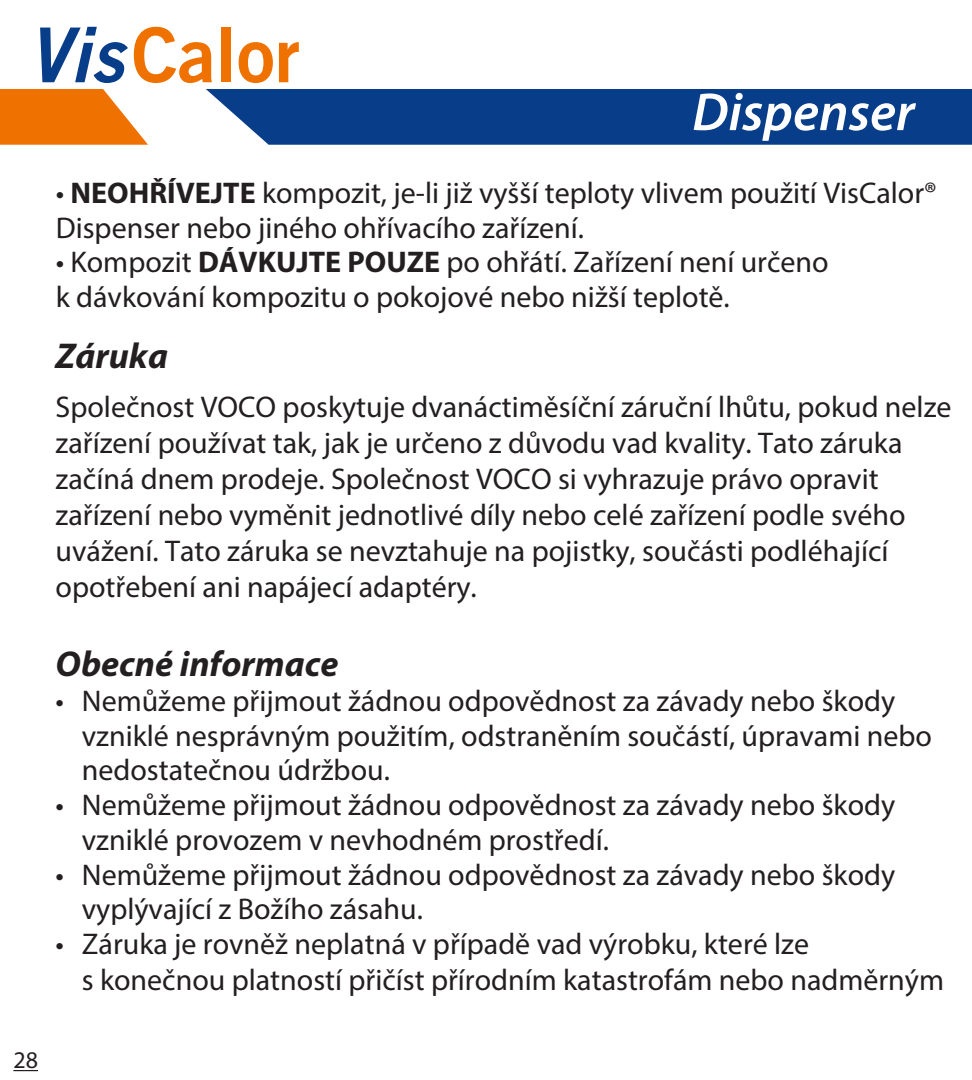
<style>
.page{position:relative;width:972px;height:1080px;background:#fff}
.page>*{position:absolute;margin:0;border:0;box-sizing:border-box;transform-origin:0 0}
.t1{font:italic 600 54px "Myriad Pro";color:#fff}
.t2{font:italic 700 36px "Myriad Pro";color:#231f20}
.t3{font:30px/34.8px "Myriad Pro";color:#231f20}
.t4{font:24px "Myriad Pro";color:#231f20}
.s1{font-weight:700}
</style>
<div class="page">
<svg style="left:13px;top:1070px;width:25px;height:1px"></svg>
<div style="left:206px;top:89px;width:766px;height:56px;background:#083e89"></div>
<svg style="left:0;top:89px;width:148px;height:56px;background:#f18626"></svg>
<svg style="left:40px;top:27px;width:88px;height:56px"></svg>
<svg style="left:134px;top:27px;width:78px;height:56px"></svg>
<div style="left:222px;top:28px;width:9px;height:54px;background:#ef7100"></div>
<svg style="left:239px;top:42px;width:34px;height:41px"></svg>
<svg style="left:279px;top:42px;width:20px;height:40px"></svg>
<h1 class="t1" style="left:692px;top:78px;width:224px">Dispenser</h1>
<p class="t3" style="left:56px;top:175px;width:883px">• <span class="s1">NEOHŘÍVEJTE</span> kompozit, je-li již vyšší teploty vlivem použití VisCalor®<br>Dispenser nebo jiného ohřívacího zařízení.</p>
<p class="t3" style="left:56px;top:244px;width:774px">• Kompozit <span class="s1">DÁVKUJTE POUZE</span> po ohřátí. Zařízení není určeno k dávkování kompozitu o pokojové nebo nižší teplotě.</p>
<p class="t2" style="left:56px;top:332px;width:114px">Záruka</p>
<p class="t3" style="left:56px;top:389px;width:897px;line-height:36px">Společnost VOCO poskytuje dvanáctiměsíční záruční lhůtu, pokud nelze zařízení používat tak, jak je určeno z důvodu vad kvality. Tato záruka začíná dnem prodeje. Společnost VOCO si vyhrazuje právo opravit zařízení nebo vyměnit jednotlivé díly nebo celé zařízení podle svého uvážení. Tato záruka se nevztahuje na pojistky, součásti podléhající opotřebení ani napájecí adaptéry.</p>
<p class="t2" style="left:56px;top:641px;width:284px">Obecné informace</p>
<p class="t3" style="left:82px;top:683px;width:852px;text-indent:-26px">• Nemůžeme přijmout žádnou odpovědnost za závady nebo škody vzniklé nesprávným použitím, odstraněním součástí, úpravami nebo nedostatečnou údržbou.</p>
<p class="t3" style="left:82px;top:787px;width:815px;text-indent:-26px">• Nemůžeme přijmout žádnou odpovědnost za závady nebo škody vzniklé provozem v nevhodném prostředí.</p>
<p class="t3" style="left:82px;top:857px;width:815px;text-indent:-26px">• Nemůžeme přijmout žádnou odpovědnost za závady nebo škody vyplývající z Božího zásahu.</p>
<p class="t3" style="left:82px;top:926px;width:864px;line-height:36px;text-indent:-26px">• Záruka je rovněž neplatná v případě vad výrobku, které lze<br>s konečnou platností přičíst přírodním katastrofám nebo nadměrným</p>
<p class="t4" style="left:13px;top:1045px;width:26px">28</p>
</div>
